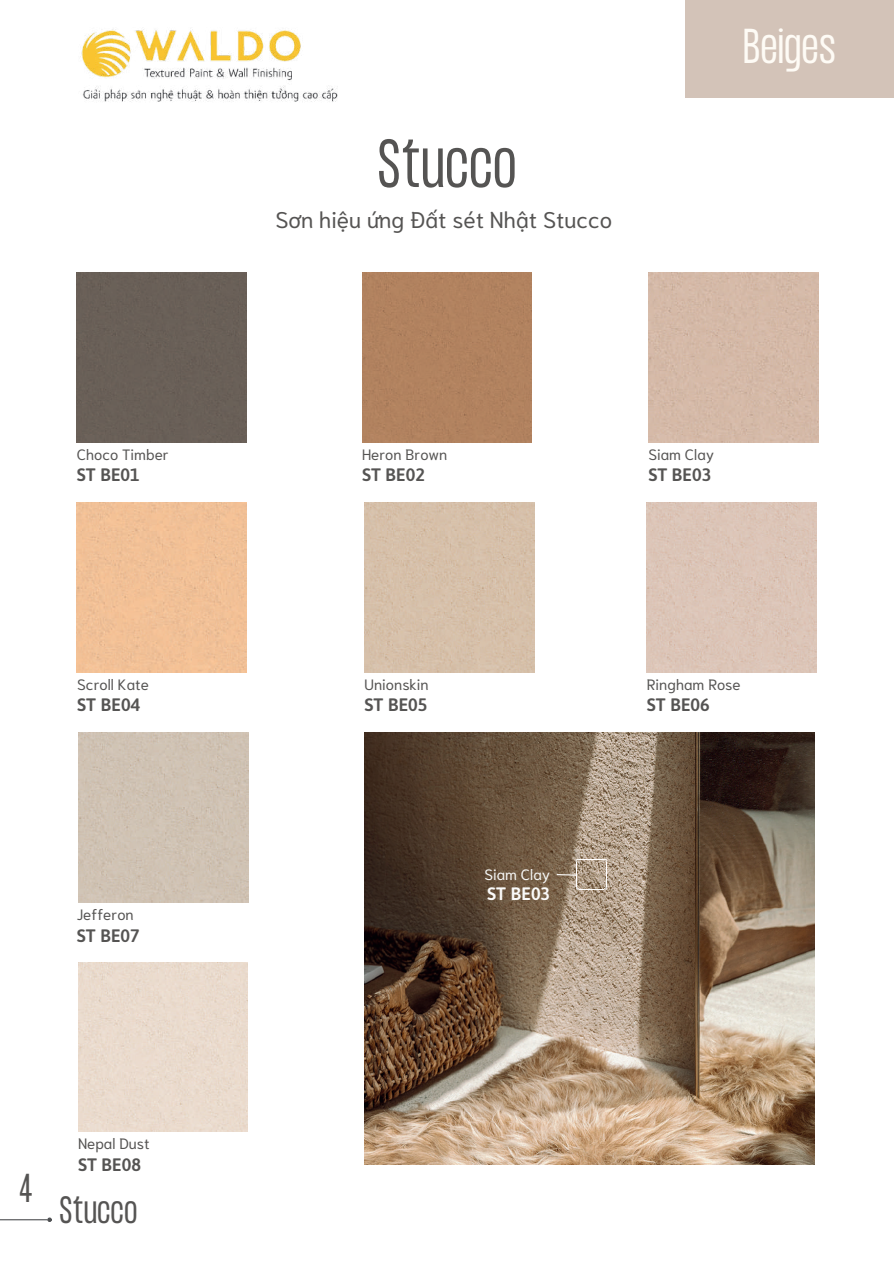
<style>
.page{position:relative;width:894px;height:1264px;background:#fff}
.page>*{position:absolute;margin:0;border:0;box-sizing:border-box;transform-origin:0 0}
.t1{font:59.25px "Formula Condensed";color:#555453}
.t2{font:42.75px "Formula Condensed";color:#fefbf5}
.t3{font:35.25px "Formula Condensed";color:#555453}
.t4{font:33.3px "Formula Condensed";color:#555453}
.t5{font:22.65px "Niramit";color:#555453}
.t6{font:600 18px "Asap";color:#555453}
.t7{font:600 18px "Asap";color:#fbfbfa}
.t8{font:15px "Niramit";color:#555453}
.t9{font:15px "Niramit";color:#f7f8f7}
</style>
<div class="page">
<img style="left:80px;top:29px;width:258px;height:73px">
<img style="left:364px;top:732px;width:450px;height:432px">
<div style="left:685px;top:0;width:208px;height:98px;background:#d3c3b8"></div>
<div style="left:77px;top:273px;width:169px;height:169px;background:#695f58"></div>
<div style="left:362px;top:273px;width:169px;height:169px;background:#b1825f"></div>
<div style="left:648px;top:273px;width:169px;height:169px;background:#d4b9a8"></div>
<div style="left:77px;top:502px;width:169px;height:170px;background:#f1c096"></div>
<div style="left:364px;top:502px;width:170px;height:170px;background:#d6c0a9"></div>
<div style="left:646px;top:502px;width:170px;height:170px;background:#dbc5b8"></div>
<div style="left:78px;top:732px;width:170px;height:170px;background:#cfc2b3"></div>
<div style="left:78px;top:962px;width:169px;height:169px;background:#eadbcd"></div>
<hr style="left:0;top:1219px;width:48px;height:1px;background:#4d4f51">
<svg style="left:47px;top:1217px;width:5px;height:4px"></svg>
<svg style="left:555px;top:859px;width:51px;height:30px;background:#a18e79"></svg>
<p class="t8" style="left:77px;top:441px;width:93px">Choco Timber</p>
<p class="t6" style="left:77px;top:462px;width:64px">ST BE01</p>
<p class="t8" style="left:77px;top:671px;width:73px">Scroll Kate</p>
<p class="t6" style="left:77px;top:692px;width:64px">ST BE04</p>
<p class="t8" style="left:77px;top:902px;width:58px">Jefferon</p>
<p class="t6" style="left:77px;top:922px;width:64px">ST BE07</p>
<h3 class="t3" style="left:19px;top:1161px;width:16px">4</h3>
<p class="t8" style="left:78px;top:1130px;width:73px">Nepal Dust</p>
<p class="t6" style="left:78px;top:1151px;width:64px">ST BE08</p>
<h3 class="t4" style="left:59px;top:1184px;width:80px">Stucco</h3>
<h1 class="t1" style="left:377px;top:119px;width:141px">Stucco</h1>
<h3 class="t5" style="left:275px;top:201px;width:338px">Sơn hiệu ứng Đất sét Nhật Stucco</h3>
<h2 class="t2" style="left:743px;top:14px;width:94px">Beiges</h2>
<p class="t8" style="left:362px;top:441px;width:87px">Heron Brown</p>
<p class="t6" style="left:362px;top:462px;width:64px">ST BE02</p>
<p class="t8" style="left:364px;top:671px;width:66px">Unionskin</p>
<p class="t6" style="left:364px;top:692px;width:64px">ST BE05</p>
<p class="t9" style="left:484px;top:861px;width:67px">Siam Clay</p>
<p class="t7" style="left:487px;top:880px;width:64px">ST BE03</p>
<p class="t8" style="left:648px;top:441px;width:67px">Siam Clay</p>
<p class="t6" style="left:648px;top:462px;width:64px">ST BE03</p>
<p class="t8" style="left:646px;top:671px;width:95px">Ringham Rose</p>
<p class="t6" style="left:646px;top:692px;width:64px">ST BE06</p>
</div>
